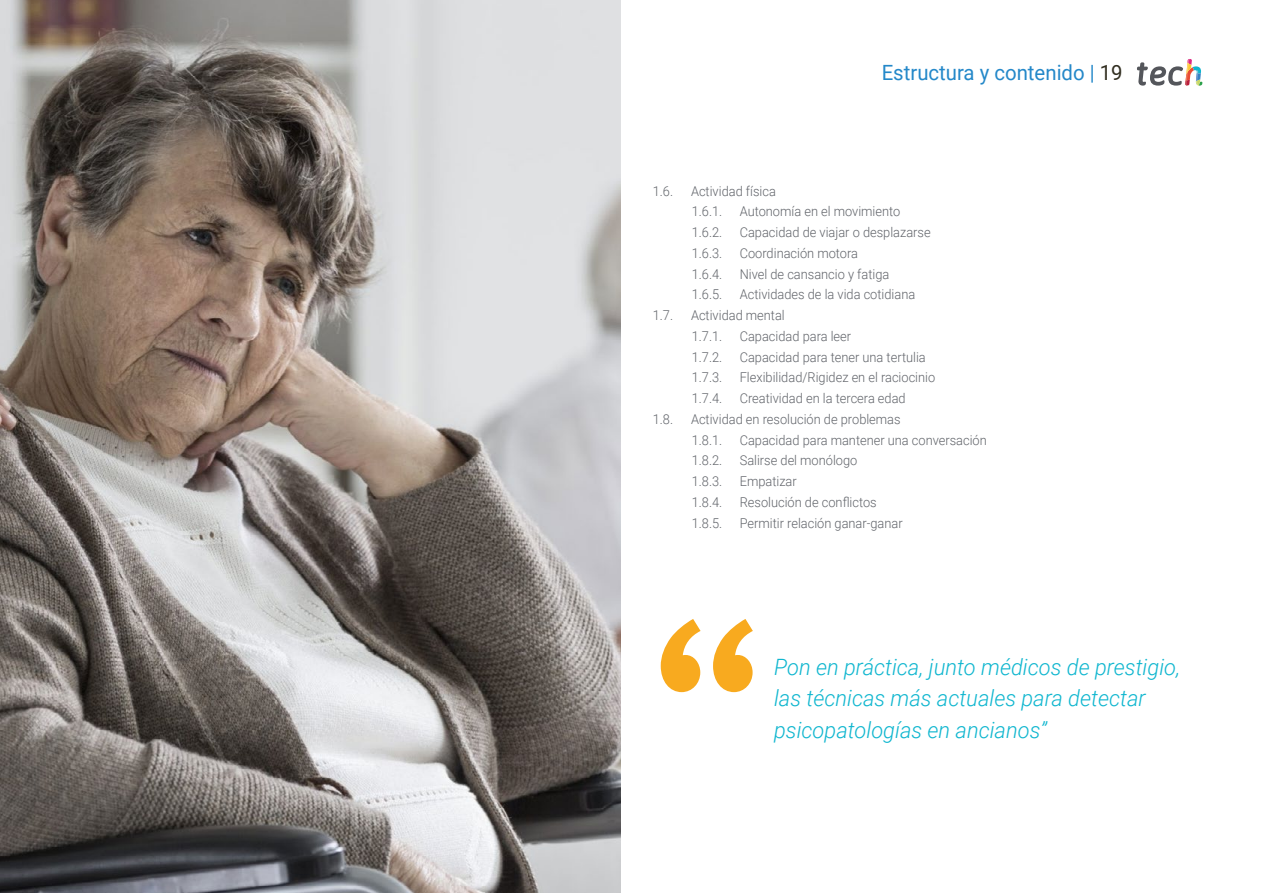
<style>
.page{position:relative;width:1263px;height:893px;background:#fff}
.page>*{position:absolute;margin:0;border:0;box-sizing:border-box;transform-origin:0 0}
.t1{font:italic 300 22.5px/31.5px "Roboto";color:#0fb6cf}
.t2{font:21px "Roboto";color:#2488c9}
.t3{font:300 13.5px/20.7px "Roboto";color:#61646a;scale:.95 1}
.s1{color:#312e20}
</style>
<div class="page">
<img style="left:0;top:0;width:621px;height:893px">
<svg style="left:661px;top:619px;width:92px;height:73px"></svg>
<svg style="left:1137px;top:59px;width:65px;height:27px"></svg>
<h2 class="t2" style="left:882px;top:57px;width:242px">Estructura y contenido | <span class="s1">19</span></h2>
<p class="t3" style="left:653px;top:180px;width:23px">1.6.</p>
<p class="t3" style="left:691px;top:180px;width:91px">Actividad física<br>1.6.1.</p>
<p class="t3" style="left:740px;top:201px;width:171px">Autonomía en el movimiento</p>
<p class="t3" style="left:692px;top:221px;width:34px">1.6.2.</p>
<p class="t3" style="left:740px;top:221px;width:202px">Capacidad de viajar o desplazarse</p>
<p class="t3" style="left:692px;top:242px;width:34px">1.6.3.</p>
<p class="t3" style="left:740px;top:242px;width:126px">Coordinación motora</p>
<p class="t3" style="left:692px;top:263px;width:34px">1.6.4.</p>
<p class="t3" style="left:740px;top:263px;width:159px">Nivel de cansancio y fatiga</p>
<p class="t3" style="left:692px;top:284px;width:34px">1.6.5.</p>
<p class="t3" style="left:740px;top:284px;width:186px">Actividades de la vida cotidiana</p>
<p class="t3" style="left:653px;top:304px;width:23px">1.7.</p>
<p class="t3" style="left:691px;top:304px;width:100px">Actividad mental<br>1.7.1.</p>
<p class="t3" style="left:740px;top:325px;width:119px">Capacidad para leer</p>
<p class="t3" style="left:692px;top:346px;width:34px">1.7.2.</p>
<p class="t3" style="left:740px;top:346px;width:197px">Capacidad para tener una tertulia</p>
<p class="t3" style="left:692px;top:367px;width:34px">1.7.3.</p>
<p class="t3" style="left:740px;top:367px;width:207px">Flexibilidad/Rigidez en el raciocinio</p>
<p class="t3" style="left:692px;top:387px;width:34px">1.7.4.</p>
<p class="t3" style="left:740px;top:387px;width:176px">Creatividad en la tercera edad</p>
<p class="t3" style="left:653px;top:408px;width:23px">1.8.</p>
<p class="t3" style="left:691px;top:408px;width:222px">Actividad en resolución de problemas<br>1.8.1.</p>
<p class="t3" style="left:740px;top:429px;width:262px">Capacidad para mantener una conversación</p>
<p class="t3" style="left:692px;top:450px;width:34px">1.8.2.</p>
<p class="t3" style="left:740px;top:450px;width:125px">Salirse del monólogo</p>
<p class="t3" style="left:692px;top:470px;width:34px">1.8.3.</p>
<p class="t3" style="left:740px;top:470px;width:62px">Empatizar</p>
<p class="t3" style="left:692px;top:491px;width:34px">1.8.4.</p>
<p class="t3" style="left:740px;top:491px;width:146px">Resolución de conflictos</p>
<p class="t3" style="left:692px;top:512px;width:34px">1.8.5.</p>
<p class="t3" style="left:740px;top:512px;width:173px">Permitir relación ganar-ganar</p>
<h1 class="t1" style="left:774px;top:650px;width:408px">Pon en práctica, junto médicos de prestigio, las técnicas más actuales para detectar psicopatologías en ancianos”</h1>
</div>
